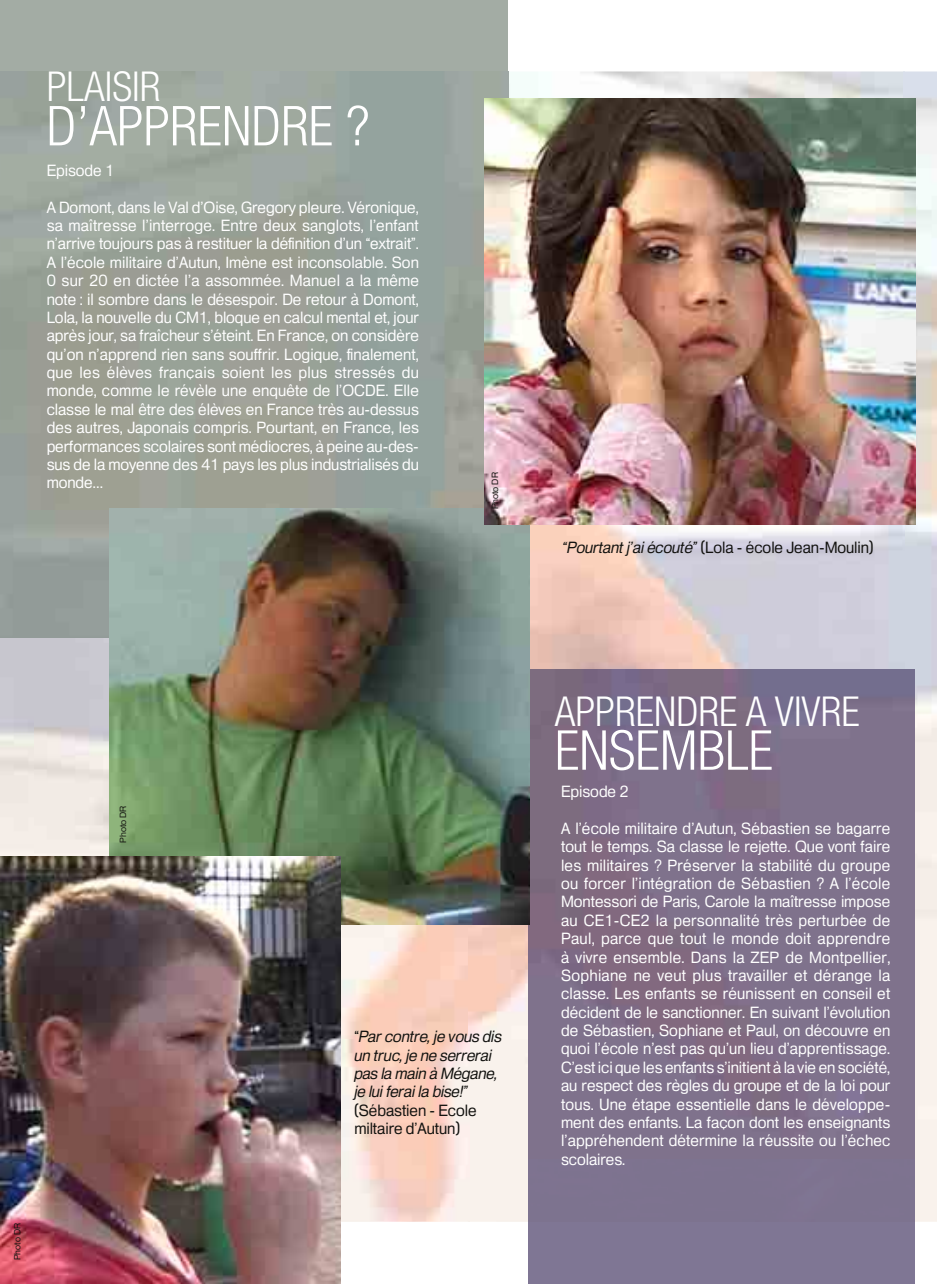
<style>
.page{position:relative;width:937px;height:1284px;background:#fff}
.page>*{position:absolute;margin:0;border:0;box-sizing:border-box;transform-origin:0 0}
.t1{font:300 condensed 55.12px "Helvetica Neue";color:#fff}
.t2{font:300 condensed 41.3px "Helvetica Neue";color:#fff}
.t3{font:15.75px/18.4px "Heldustry FT";color:#fff;text-align:justify;scale:.96 1}
.t4{font:15.75px/18.4px "Heldustry FT";color:#12120f;scale:.96 1}
.t5{font:italic 15.75px/18.4px "Heldustry FT";color:#12120f;scale:.96 1}
.t6{font:8.75px "Heldustry FT";color:#12120f}
.s1{font-style:italic}
.s2{font-style:normal}
</style>
<div class="page">
<img style="left:0;top:637px;width:34px;height:220px">
<img style="left:508px;top:71px;width:395px;height:599px">
<img style="left:903px;top:71px;width:34px;height:1151px">
<img style="left:34px;top:637px;width:434px;height:585px">
<img style="left:468px;top:924px;width:60px;height:298px">
<div style="left:0;top:0;width:508px;height:71px;background:#a3aca4"></div>
<img style="left:0;top:71px;width:508px;height:566px">
<div style="left:528px;top:1222px;width:386px;height:62px;background:#7f7694"></div>
<img style="left:528px;top:670px;width:386px;height:552px">
<img style="left:109px;top:508px;width:420px;height:416px">
<img style="left:485px;top:98px;width:430px;height:426px">
<img style="left:0;top:857px;width:340px;height:427px">
<h2 class="t2" style="left:47px;top:71px;width:115px">PLAISIR</h2>
<h1 class="t1" style="left:47px;top:106px;width:324px">D’APPRENDRE ?</h1>
<p class="t3" style="left:47px;top:163px;width:72px">Episode 1</p>
<p class="t3" style="left:47px;top:200px;width:389px">A Domont, dans le Val d’Oise, Gregory pleure. Véronique, sa maîtresse l’interroge. Entre deux sanglots, l’enfant n’arrive toujours pas à restituer la définition d’un “extrait”.<br>A l’école militaire d’Autun, Imène est inconsolable. Son 0 sur 20 en dictée l’a assommée. Manuel a la même note : il sombre dans le désespoir. De retour à Domont, Lola, la nouvelle du CM1, bloque en calcul mental et, jour après jour, sa fraîcheur s’éteint. En France, on considère qu’on n’apprend rien sans souffrir. Logique, finalement, que les élèves français soient les plus stressés du monde, comme le révèle une enquête de l’OCDE. Elle classe le mal être des élèves en France très au-dessus des autres, Japonais compris. Pourtant, en France, les performances scolaires sont médiocres, à peine au-des&shy;sus de la moyenne des 41 pays les plus industrialisés du monde…</p>
<p class="t6" style="left:492px;top:509px;width:38px;rotate:-90deg">Photo DR</p>
<p class="t4" style="left:563px;top:540px;width:325px"><span class="s1">“Pourtant j’ai écouté”</span> (Lola - école Jean-Moulin)</p>
<p class="t6" style="left:120px;top:843px;width:38px;rotate:-90deg">Photo DR</p>
<p class="t6" style="left:14px;top:1260px;width:38px;rotate:-90deg">Photo DR</p>
<p class="t5" style="left:354px;top:1029px;width:155px"><span class="s2">“</span>Par contre, je vous dis un truc, je ne serrerai pas la main à Mégane, je lui ferai la bise!”</p>
<p class="t4" style="left:354px;top:1103px;width:129px">(Sébastien - Ecole miltaire d’Autun)</p>
<h2 class="t2" style="left:555px;top:697px;width:306px">APPRENDRE A VIVRE</h2>
<h1 class="t1" style="left:555px;top:730px;width:220px">ENSEMBLE</h1>
<p class="t3" style="left:561px;top:784px;width:72px">Episode 2</p>
<p class="t3" style="left:561px;top:821px;width:344px">A l’école militaire d’Autun, Sébastien se bagarre tout le temps. Sa classe le rejette. Que vont faire les militaires ? Préserver la stabilité du groupe ou forcer l’intégration de Sébastien ? A l’école Montessori de Paris, Carole la maîtresse impose au CE1-CE2 la personnalité très perturbée de Paul, parce que tout le monde doit apprendre à vivre ensemble. Dans la ZEP de Montpellier, Sophiane ne veut plus travailler et dérange la classe. Les enfants se réunissent en conseil et décident de le sanctionner. En suivant l’évolution de Sébastien, Sophiane et Paul, on découvre en quoi l’école n’est pas qu’un lieu d’apprentissage.<br>C’est ici que les enfants s’initient à la vie en société, au respect des règles du groupe et de la loi pour tous. Une étape essentielle dans le développe&shy;ment des enfants. La façon dont les enseignants l’appréhendent détermine la réussite ou l’échec scolaires.</p>
</div>
